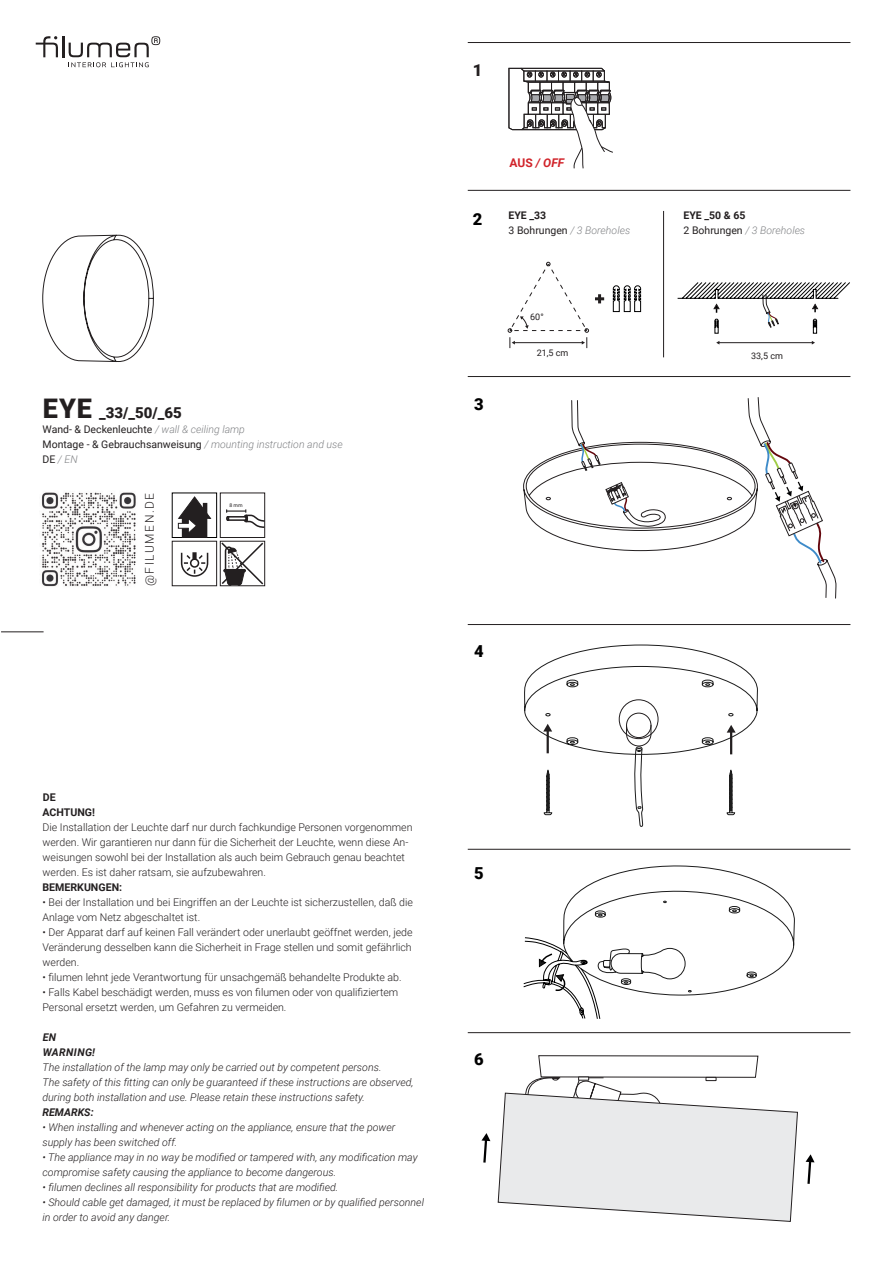
<style>
.page{position:relative;width:893px;height:1263px;background:#fff}
.page>*{position:absolute;margin:0;border:0;box-sizing:border-box;transform-origin:0 0}
.t1{font:900 16.5px "Roboto";color:#000}
.t2{font:900 16.5px "Roboto";color:#231f20}
.t3{font:900 15px "Roboto";color:#231f20}
.t4{font:300 12px "Roboto";letter-spacing:.13em;color:#231f20}
.t5{font:italic 700 12px "Roboto";color:#d1232a}
.t6{font:300 10.65px/15px "Roboto";color:#231f20}
.t7{font:italic 300 10.65px/15px "Roboto";color:#231f20}
.t8{font:700 10.65px/15px "Roboto";color:#231f20}
.t9{font:italic 700 10.65px/15px "Roboto";letter-spacing:.035em;color:#231f20}
.t10{font:italic 700 10.65px "Roboto";letter-spacing:.015em;color:#231f20}
.t11{font:10.5px/15px "Roboto";color:#231f20}
.t12{font:italic 300 10.5px/15px "Roboto";color:#808285}
.t13{font:9px "Roboto";color:#231f20}
.t14{font:5.55px "Myriad Pro";color:#231f20}
.s1{font-size:27px}
.s2{font-weight:300;font-style:italic;color:#808285}
.s3{font-style:normal}
.s4{font-weight:700;font-style:normal;color:#231f20}
.s5{font-weight:400;font-style:normal;color:#231f20}
</style>
<div class="page">
<hr style="left:62px;top:36px;width:2px;height:21px;background:#231f20">
<svg style="left:36px;top:36px;width:22px;height:21px"></svg>
<svg style="left:69px;top:36px;width:91px;height:31px"></svg>
<hr style="left:1px;top:632px;width:43px;height:1px;background:#231f20">
<hr style="left:468px;top:42px;width:382px;height:1px;background:#231f20">
<hr style="left:468px;top:190px;width:382px;height:1px;background:#231f20">
<hr style="left:468px;top:376px;width:382px;height:1px;background:#231f20">
<hr style="left:468px;top:624px;width:382px;height:1px;background:#231f20">
<hr style="left:468px;top:849px;width:382px;height:1px;background:#231f20">
<hr style="left:468px;top:1032px;width:382px;height:1px;background:#231f20">
<svg style="left:523px;top:397px;width:313px;height:201px"></svg>
<svg style="left:481px;top:1133px;width:9px;height:29px"></svg>
<svg style="left:806px;top:1154px;width:8px;height:30px"></svg>
<svg style="left:524px;top:645px;width:234px;height:182px"></svg>
<svg style="left:42px;top:234px;width:112px;height:128px"></svg>
<svg style="left:523px;top:865px;width:272px;height:154px"></svg>
<hr style="left:663px;top:211px;width:1px;height:146px;background:#231f20">
<svg style="left:508px;top:262px;width:81px;height:86px"></svg>
<hr style="left:719px;top:342px;width:93px;height:1px;background:#231f20">
<svg style="left:613px;top:285px;width:28px;height:27px"></svg>
<svg style="left:595px;top:294px;width:9px;height:9px"></svg>
<svg style="left:677px;top:282px;width:173px;height:52px"></svg>
<svg style="left:498px;top:1055px;width:300px;height:167px"></svg>
<div style="left:172px;top:493px;width:45px;height:45px;background:#fff;border:1px solid #000"></div>
<div style="left:182px;top:518px;width:25px;height:19px;background:#231f20"></div>
<svg style="left:178px;top:496px;width:33px;height:38px"></svg>
<div style="left:172px;top:541px;width:45px;height:45px;border:1px solid #231f20"></div>
<svg style="left:180px;top:552px;width:29px;height:25px"></svg>
<div style="left:220px;top:493px;width:45px;height:45px;border:1px solid #231f20"></div>
<svg style="left:220px;top:509px;width:46px;height:77px"></svg>
<img style="left:41px;top:492px;width:95px;height:95px">
<svg style="left:509px;top:68px;width:104px;height:101px"></svg>
<h2 class="t3" style="left:43px;top:402px;width:140px"><span class="s1">EYE</span> _33/_50/_65</h2>
<p class="t11" style="left:43px;top:421px;width:302px">Wand- &amp; Deckenleuchte <span class="s2">/ wall &amp; ceiling lamp<br></span>Montage - &amp; Gebrauchsanweisung <span class="s2">/ mounting instruction and use<br></span>DE <span class="s2">/ EN</span></p>
<p class="t4" style="left:141px;top:586px;width:95px;rotate:-90deg">@FILUMEN.DE</p>
<p class="t14" style="left:230px;top:502px;width:15px">8 mm</p>
<h1 class="t2" style="left:473px;top:59px;width:11px">1</h1>
<p class="t5" style="left:510px;top:154px;width:56px"><span class="s3">AUS</span> / OFF</p>
<h1 class="t1" style="left:473px;top:207px;width:11px">2</h1>
<p class="t12" style="left:509px;top:207px;width:123px"><span class="s4">EYE _33<br></span><span class="s5">3 Bohrungen</span> / 3 Boreholes</p>
<p class="t12" style="left:684px;top:207px;width:123px"><span class="s4">EYE _50 &amp; 65<br></span><span class="s5">2 Bohrungen</span> / 3 Boreholes</p>
<h1 class="t1" style="left:474px;top:393px;width:11px">3</h1>
<p class="t13" style="left:530px;top:311px;width:15px">60°</p>
<p class="t13" style="left:537px;top:346px;width:33px">21,5 cm</p>
<p class="t13" style="left:751px;top:349px;width:33px">33,5 cm</p>
<h1 class="t1" style="left:474px;top:640px;width:11px">4</h1>
<p class="t8" style="left:43px;top:789px;width:54px">DE<br>ACHTUNG!</p>
<p class="t6" style="left:43px;top:819px;width:372px">Die Installation der Leuchte darf nur durch fachkundige Personen vorgenommen werden. Wir garantieren nur dann für die Sicherheit der Leuchte, wenn diese An&shy;weisungen sowohl bei der Installation als auch beim Gebrauch genau beachtet werden. Es ist daher ratsam, sie aufzubewahren.</p>
<p class="t8" style="left:43px;top:879px;width:81px">BEMERKUNGEN:</p>
<p class="t6" style="left:43px;top:894px;width:372px">• Bei der Installation und bei Eingriffen an der Leuchte ist sicherzustellen, daß die<br>Anlage vom Netz abgeschaltet ist.</p>
<p class="t6" style="left:43px;top:924px;width:372px;text-align:justify">• Der Apparat darf auf keinen Fall verändert oder unerlaubt geöffnet werden, jede Veränderung desselben kann die Sicherheit in Frage stellen und somit gefährlich werden.</p>
<p class="t6" style="left:43px;top:969px;width:361px">• filumen lehnt jede Verantwortung fÜr unsachgemäß behandelte Produkte ab.</p>
<p class="t6" style="left:43px;top:984px;width:357px">• Falls Kabel beschädigt werden, muss es von filumen oder von qualifiziertem<br>Personal ersetzt werden, um Gefahren zu vermeiden.</p>
<p class="t9" style="left:43px;top:1029px;width:54px">EN<br>WARNING!</p>
<p class="t7" style="left:43px;top:1059px;width:373px">The installation of the lamp may only be carried out by competent persons.<br>The safety of this fitting can only be guaranteed if these instructions are observed, during both installation and use. Please retain these instructions safety.</p>
<p class="t10" style="left:43px;top:1104px;width:53px">REMARKS:</p>
<p class="t7" style="left:43px;top:1119px;width:354px">• When installing and whenever acting on the appliance, ensure that the power supply has been switched off.</p>
<p class="t7" style="left:43px;top:1149px;width:377px">• The appliance may in no way be modified or tampered with, any modification may compromise safety causing the appliance to become dangerous.</p>
<p class="t7" style="left:43px;top:1179px;width:297px">• filumen declines all responsibility for products that are modified.</p>
<p class="t7" style="left:43px;top:1194px;width:383px">• Should cable get damaged, it must be replaced by filumen or by qualified personnel in order to avoid any danger.</p>
<h1 class="t1" style="left:474px;top:861px;width:11px">5</h1>
<h1 class="t1" style="left:474px;top:1047px;width:11px">6</h1>
</div>
